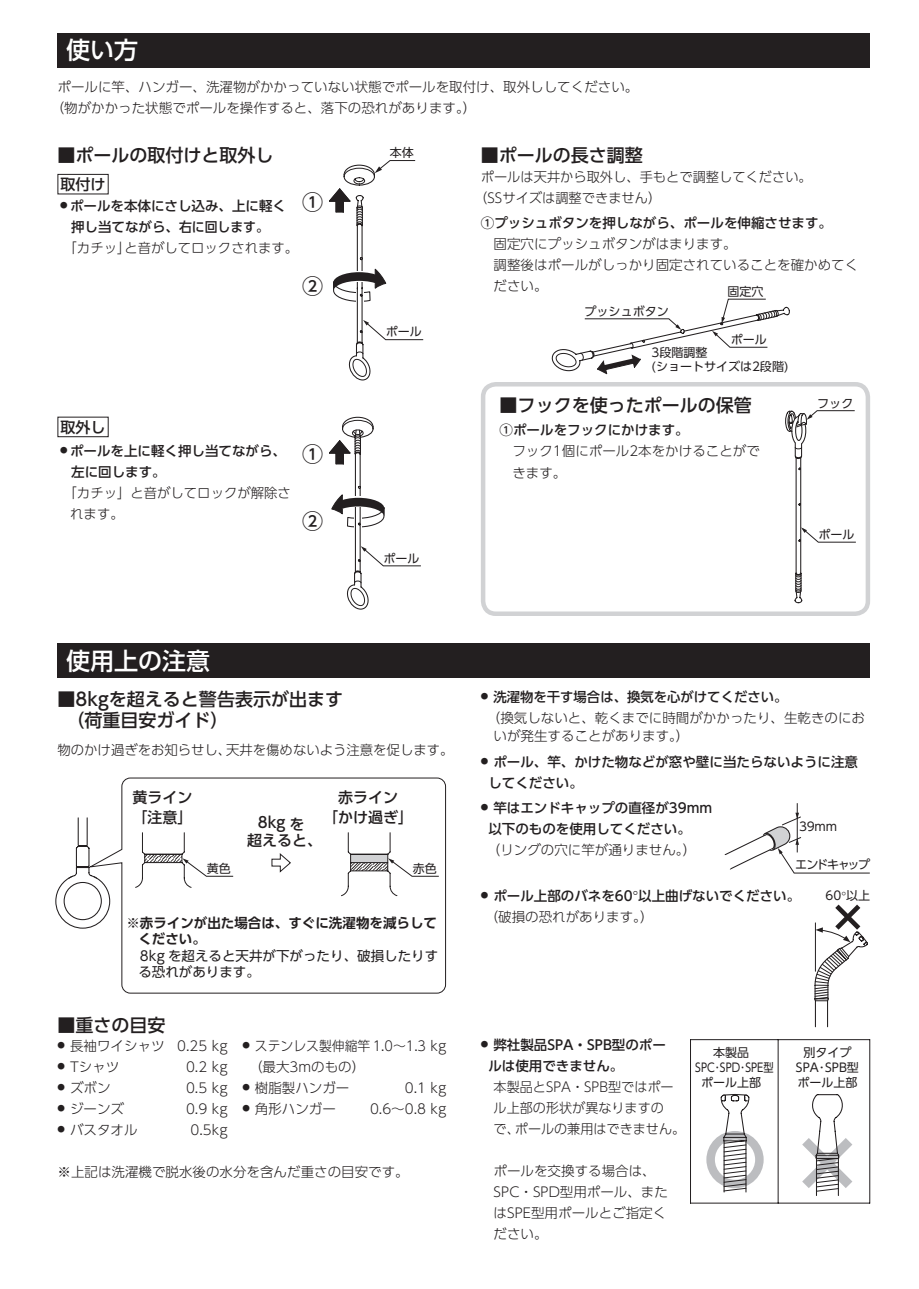
<style>
.page{position:relative;width:919px;height:1289px;background:#fff}
.page>*{position:absolute;margin:0;border:0;box-sizing:border-box;transform-origin:0 0}
.t1{font:500 24px "UD Shin Go Pro";color:#fff}
.t2{font:21px "UD Shin Go Pro Medium 90 msp RKSJ H";color:#231f20}
.t3{font:500 18px/21px "UD Shin Go Pro";color:#231f20}
.t4{font:15px/19.5px "UD Shin Go Pro Medium 90 msp RKSJ H";color:#231f20;text-align:center}
.t5{font:500 15px "UD Shin Go Pro";color:#231f20}
.t6{font:300 13.5px/21px "UD Shin Go Pro";color:#231f20}
.t7{font:500 13.5px/25.2px "UD Shin Go Pro";color:#231f20}
.t8{font:13.5px/16.5px "UD Shin Go Pro Regular 90 msp RKSJ H";color:#231f20}
.t9{font:13.5px/16.5px "UD Shin Go Pro De Bold 90 msp RKSJ H";color:#231f20}
.t10{font:300 13.5px "UD Shin Go Pro";color:#231f20;scale:.95 1}
.t11{font:12px/15px "UD Shin Go Pro Regular 90 msp RKSJ H";color:#231f20;text-align:center}
.t12{font:12px "UD Shin Go Pro Regular 90 msp RKSJ H";letter-spacing:-.11em;color:#231f20}
.t13{font:7.5px "UD Shin Go Pro";color:#231f20}
.t14{font:500 7.5px "UD Shin Go Pro";color:#231f20}
.s1{font-family:"UD Shin Go Pro Regular 90 msp RKSJ H"}
</style>
<div class="page">
<div style="left:57px;top:643px;width:813px;height:34px;background:#231f20"></div>
<svg style="left:55px;top:817px;width:31px;height:112px"></svg>
<svg style="left:86px;top:777px;width:360px;height:216px"></svg>
<svg style="left:271px;top:852px;width:20px;height:21px"></svg>
<svg style="left:814px;top:904px;width:54px;height:123px"></svg>
<hr style="left:690px;top:1039px;width:1px;height:164px;background:#231f20">
<hr style="left:777px;top:1039px;width:1px;height:164px;background:#231f20">
<hr style="left:869px;top:1039px;width:1px;height:164px;background:#231f20">
<hr style="left:690px;top:1039px;width:179px;height:1px;background:#231f20">
<hr style="left:690px;top:1202px;width:179px;height:1px;background:#231f20">
<svg style="left:706px;top:1093px;width:146px;height:103px"></svg>
<svg style="left:724px;top:812px;width:146px;height:61px"></svg>
<hr style="left:796px;top:803px;width:1px;height:49px;background:#231f20">
<div style="left:481px;top:382px;width:389px;height:234px;border:4px solid #d1d2d4;border-radius:13px"></div>
<div style="left:57px;top:33px;width:813px;height:34px;background:#231f20"></div>
<div style="left:57px;top:417px;width:52px;height:20px;border:1px solid #231f20"></div>
<svg style="left:329px;top:417px;width:92px;height:192px"></svg>
<svg style="left:785px;top:410px;width:70px;height:193px"></svg>
<svg style="left:329px;top:160px;width:94px;height:220px"></svg>
<svg style="left:551px;top:298px;width:238px;height:77px"></svg>
<div style="left:57px;top:174px;width:52px;height:20px;border:1px solid #231f20"></div>
<h1 class="t1" style="left:66px;top:31px;width:73px">使い方</h1>
<p class="t6" style="left:51px;top:76px;width:589px;text-indent:7px">ポールに竿、ハンガー、洗濯物がかかっていない状態でポールを取付け、取外ししてください。（物がかかった状態でポールを操作すると、落下の恐れがあります (。</p>
<h3 class="t3" style="left:481px;top:145px;width:163px">■ポールの長さ調整</h3>
<p class="t6" style="left:474px;top:165px;width:339px;text-indent:7px">ポールは天井から取外し、手もとで調整してください。（SSサイズは調整できません(</p>
<p class="t7" style="left:481px;top:210px;width:352px">①プッシュボタンを押しながら、ポールを伸縮させます。</p>
<p class="t6" style="left:493px;top:233px;width:366px">固定穴にプッシュボタンがはまります。<br>調整後はポールがしっかり固定されていることを確かめてください。</p>
<h3 class="t3" style="left:57px;top:145px;width:218px">■ポールの取付けと取外し</h3>
<p class="t5" style="left:60px;top:172px;width:46px">取付け</p>
<p class="t7" style="left:70px;top:193px;width:217px">ポールを本体にさし込み、上に軽く</p>
<p class="t11" style="left:390px;top:145px;width:25px">本体</p>
<h2 class="t2" style="left:302px;top:185px;width:22px">1</h2>
<p class="t14" style="left:60px;top:199px;width:9px">●</p>
<p class="t7" style="left:57px;top:214px;width:213px">　押し当てながら、右に回します。</p>
<p class="t6" style="left:124px;top:237px;width:175px">と音がしてロックされます。</p>
<p class="t6" style="left:70px;top:237px;width:62px">｢カチッ」</p>
<h2 class="t2" style="left:302px;top:269px;width:22px">2</h2>
<p class="t11" style="left:727px;top:284px;width:37px">固定穴</p>
<p class="t11" style="left:730px;top:332px;width:37px">ポール</p>
<p class="t11" style="left:651px;top:344px;width:138px;line-height:14.4px;text-align:left">3段階調整<br>(ショートサイズは2段階(</p>
<p class="t11" style="left:584px;top:303px;width:85px">プッシュボタン</p>
<p class="t11" style="left:386px;top:324px;width:37px">ポール</p>
<p class="t5" style="left:60px;top:415px;width:46px">取外し</p>
<p class="t7" style="left:70px;top:438px;width:217px">ポールを上に軽く押し当てながら、</p>
<p class="t14" style="left:60px;top:444px;width:9px">●</p>
<p class="t7" style="left:71px;top:459px;width:96px">左に回します。</p>
<p class="t6" style="left:70px;top:482px;width:222px">｢カチッ」と音がしてロックが解除されます。</p>
<h2 class="t2" style="left:302px;top:437px;width:22px">1</h2>
<h2 class="t2" style="left:302px;top:504px;width:22px">2</h2>
<h1 class="t1" style="left:66px;top:641px;width:145px">使用上の注意</h1>
<p class="t11" style="left:383px;top:550px;width:37px">ポール</p>
<h3 class="t3" style="left:66px;top:688px;width:278px;text-indent:-9px">■8kgを超えると警告表示が出ます（荷重目安ガイド(</h3>
<p class="t6" style="left:226px;top:738px;width:229px">天井を傷めないよう注意を促します。</p>
<p class="t6" style="left:57px;top:738px;width:175px">物のかけ過ぎをお知らせし、</p>
<p class="t4" style="left:132px;top:787px;width:62px">黄ライン</p>
<p class="t4" style="left:323px;top:787px;width:91px">赤ライン<br>「かけ過ぎ「</p>
<p class="t4" style="left:132px;top:807px;width:62px">「注意」</p>
<p class="t4" style="left:258px;top:812px;width:29px">8kg</p>
<p class="t4" style="left:289px;top:813px;width:16px">を</p>
<p class="t4" style="left:247px;top:830px;width:76px">超えると、</p>
<p class="t11" style="left:207px;top:860px;width:25px">黄色</p>
<p class="t11" style="left:413px;top:860px;width:25px">赤色</p>
<p class="t9" style="left:138px;top:914px;width:300px;text-indent:-12px"><span class="s1">※</span>赤ラインが出た場合は、すぐに洗濯物を減らしてください。</p>
<p class="t8" style="left:138px;top:946px;width:301px;text-indent:-12px">　8kg を超えると天井が下がったり、破損したりする恐れがあります。</p>
<h3 class="t3" style="left:57px;top:1013px;width:110px">■重さの目安</h3>
<p class="t10" style="left:255px;top:1034px;width:203px">ステンレス製伸縮竿 1.0～1.3 kg</p>
<p class="t6" style="left:70px;top:1034px;width:96px">長袖ワイシャツ</p>
<p class="t6" style="left:177px;top:1034px;width:52px">0.25 kg</p>
<p class="t13" style="left:57px;top:1038px;width:9px">●</p>
<p class="t13" style="left:242px;top:1038px;width:9px">●</p>
<p class="t6" style="left:70px;top:1055px;width:51px">Tシャツ</p>
<p class="t13" style="left:57px;top:1059px;width:9px">●</p>
<p class="t6" style="left:186px;top:1055px;width:43px">0.2 kg</p>
<p class="t6" style="left:249px;top:1055px;width:118px">（最大3mのもの(</p>
<p class="t6" style="left:70px;top:1076px;width:42px">ズボン</p>
<p class="t13" style="left:57px;top:1080px;width:9px">●</p>
<p class="t6" style="left:186px;top:1076px;width:43px">0.5 kg</p>
<p class="t6" style="left:255px;top:1076px;width:96px">樹脂製ハンガー</p>
<p class="t13" style="left:242px;top:1080px;width:9px">●</p>
<p class="t6" style="left:405px;top:1076px;width:43px">0.1 kg</p>
<p class="t6" style="left:70px;top:1097px;width:55px">ジーンズ</p>
<p class="t13" style="left:57px;top:1101px;width:9px">●</p>
<p class="t6" style="left:186px;top:1097px;width:43px">0.9 kg</p>
<p class="t6" style="left:255px;top:1097px;width:82px">角形ハンガー</p>
<p class="t13" style="left:242px;top:1101px;width:9px">●</p>
<p class="t6" style="left:370px;top:1097px;width:78px">0.6～0.8 kg</p>
<p class="t6" style="left:70px;top:1118px;width:69px">バスタオル</p>
<p class="t6" style="left:190px;top:1118px;width:39px">0.5kg</p>
<p class="t13" style="left:57px;top:1122px;width:9px">●</p>
<p class="t6" style="left:57px;top:1160px;width:353px">※上記は洗濯機で脱水後の水分を含んだ重さの目安です。</p>
<h3 class="t3" style="left:499px;top:394px;width:253px">■フックを使ったポールの保管</h3>
<p class="t7" style="left:499px;top:417px;width:190px">①ポールをフックにかけます。</p>
<p class="t6" style="left:512px;top:440px;width:249px">フック1個にポール2本をかけることができます。</p>
<p class="t11" style="left:817px;top:395px;width:37px">フック</p>
<p class="t11" style="left:818px;top:526px;width:37px">ポール</p>
<p class="t7" style="left:493px;top:684px;width:296px">洗濯物を干す場合は、換気を心がけてください。</p>
<p class="t13" style="left:481px;top:690px;width:9px">●</p>
<p class="t6" style="left:493px;top:708px;width:373px;line-height:18px;text-indent:-7px">（換気しないと、乾くまでに時間がかかったり、生乾きのにおいが発生することがあります (。</p>
<p class="t7" style="left:493px;top:748px;width:366px">ポール、竿、かけた物などが窓や壁に当たらないように注意</p>
<p class="t13" style="left:481px;top:754px;width:9px">●</p>
<p class="t7" style="left:493px;top:769px;width:220px;text-indent:-5px">してください。<br>竿はエンドキャップの直径が39mm</p>
<p class="t13" style="left:481px;top:801px;width:9px">●</p>
<p class="t11" style="left:797px;top:818px;width:21px">３９</p>
<p class="t7" style="left:488px;top:815px;width:204px">以下のものを使用してください。</p>
<p class="t6" style="left:487px;top:838px;width:211px">（リングの穴に竿が通りません (。</p>
<p class="t7" style="left:493px;top:883px;width:308px">ポール上部のバネを60 以上曲げないでください。</p>
<p class="t11" style="left:814px;top:818px;width:24px">mm</p>
<p class="t12" style="left:795px;top:854px;width:76px">エンドキャップ</p>
<p class="t11" style="left:825px;top:887px;width:46px">60 以上</p>
<p class="t13" style="left:481px;top:889px;width:9px">●</p>
<p class="t6" style="left:484px;top:906px;width:170px">（破損の恐れがあります (。</p>
<p class="t7" style="left:493px;top:1031px;width:174px">弊社製品SPA・SPB型のポー</p>
<p class="t13" style="left:481px;top:1037px;width:9px">●</p>
<p class="t7" style="left:488px;top:1052px;width:136px">ルは使用できません。</p>
<p class="t6" style="left:493px;top:1075px;width:181px">本製品とSPA・SPB型ではポー</p>
<p class="t6" style="left:493px;top:1096px;width:172px">ル上部の形状が異なりますの</p>
<p class="t6" style="left:515px;top:1117px;width:172px">ポールの兼用はできません。</p>
<p class="t6" style="left:493px;top:1117px;width:28px">で、</p>
<p class="t6" style="left:493px;top:1159px;width:176px">ポールを交換する場合は、<br>SPC・SPD型用ポール、またはSPE型用ポールとご指定ください。</p>
<p class="t11" style="left:695px;top:1044px;width:80px">本製品<br>SPC･SPD･SPE型ポール上部</p>
<p class="t11" style="left:795px;top:1044px;width:64px">別タイプ<br>SPA･SPB型ポール上部</p>
</div>
